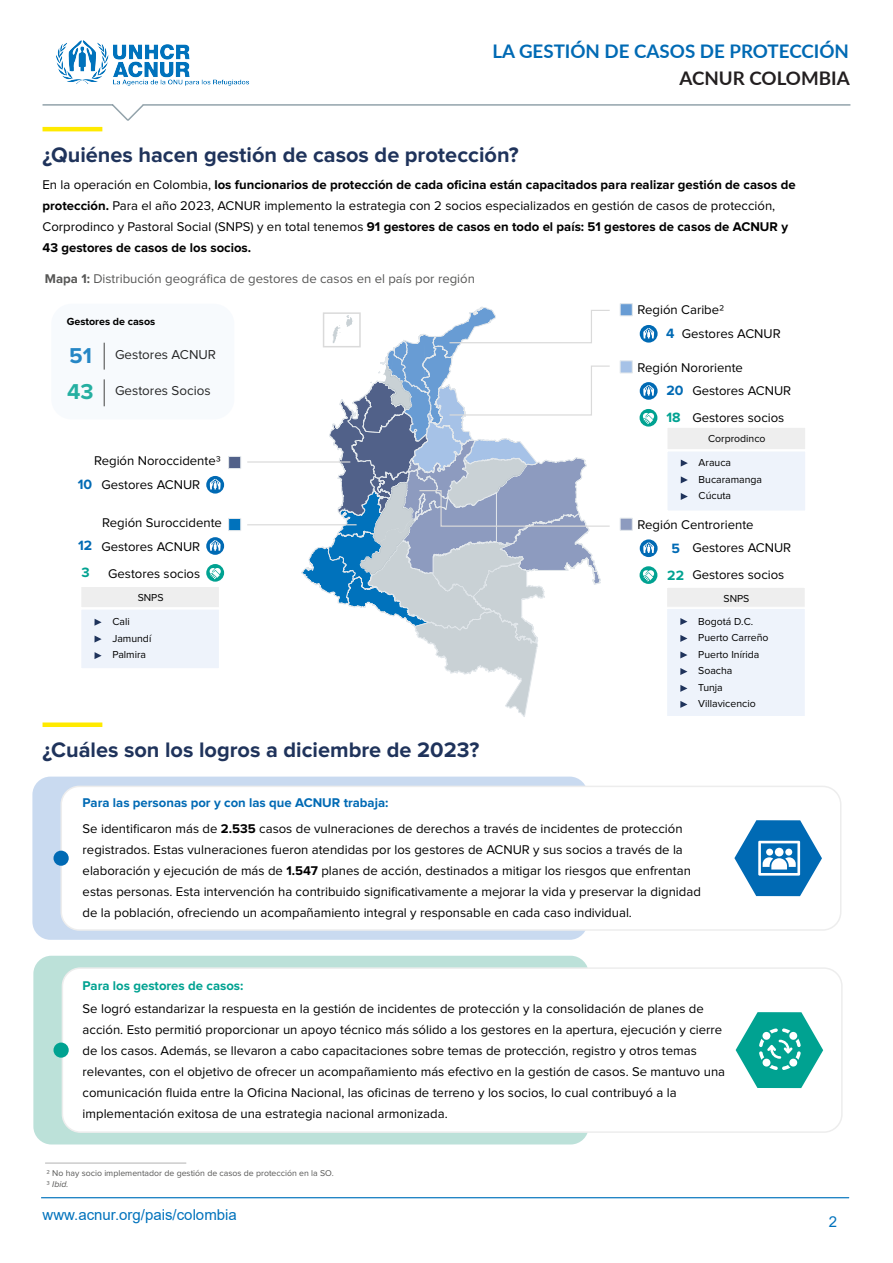
<style>
.page{position:relative;width:893px;height:1263px;background:#fff}
.page>*{position:absolute;margin:0;border:0;box-sizing:border-box;transform-origin:0 0}
.t1{font:700 21.75px "Proxima Nova";color:#1f335b}
.t2{font:700 18.75px "Lato";color:#006ab4}
.t3{font:700 18.75px "Lato";color:#231f20}
.t4{font:15px "Arial";color:#0072bc}
.t5{font:700 13.95px "Proxima Nova";color:#00a291}
.t6{font:13.35px "Proxima Nova";color:rgb(0 0 0/.85)}
.t7{font:13.05px/21px "Proxima Nova";color:#000}
.t8{font:700 13.05px/21px "Proxima Nova";color:#000}
.t9{font:13.05px "Proxima Nova";color:#575756}
.t10{font:700 13.05px "Proxima Nova";color:#006ab4}
.t11{font:700 13.05px "Proxima Nova";color:#00a291}
.t12{font:700 10.65px "Proxima Nova";color:#000}
.t13{font:10.5px/16.5px "Proxima Nova";color:#000}
.t14{font:8.7px/10.5px "Proxima Nova";color:#575756}
.s1{font-weight:400}
.s2{font-weight:700}
.s3{font-weight:700;font-size:22.35px;color:rgb(0 114 188/.85)}
.s4{font-weight:700;font-size:22.35px;color:rgb(0 162 145/.85)}
.s5{font-weight:700;font-size:13.95px;color:#006ab4}
.s6{font-weight:700;font-size:13.95px;color:#00a291}
.s7{font-style:italic}
</style>
<div class="page">
<hr style="left:43px;top:127px;width:59px;height:4px;background:#ffea00">
<hr style="left:41px;top:1197px;width:808px;height:1px;background:#0072bc">
<svg style="left:113px;top:104px;width:30px;height:17px"></svg>
<hr style="left:143px;top:104px;width:707px;height:2px;background:#93a3ab">
<hr style="left:43px;top:104px;width:70px;height:2px;background:#93a3ab">
<img style="left:56px;top:40px;width:193px;height:46px">
<div style="left:43px;top:722px;width:59px;height:5px;background:#ffea00"></div>
<hr style="left:45px;top:1163px;width:141px;height:1px;background:#b2b2b2">
<div style="left:32px;top:776px;width:556px;height:164px;background:#c9daf0;border-radius:18px"></div>
<div style="left:61px;top:786px;width:780px;height:144px;background:#fff;border-radius:18px"></div>
<div style="left:61px;top:786px;width:780px;height:145px;border:2px solid #ededed;border-radius:18px"></div>
<div style="left:54px;top:851px;width:15px;height:15px;background:#006ab4;border-radius:50%"></div>
<svg style="left:734px;top:820px;width:88px;height:76px"></svg>
<div style="left:620px;top:303px;width:13px;height:13px;background:#689cd4;border:1px solid #e2e7eb"></div>
<svg style="left:640px;top:325px;width:18px;height:18px"></svg>
<svg style="left:643px;top:328px;width:11px;height:10px"></svg>
<div style="left:228px;top:456px;width:13px;height:13px;background:#516189;border:1px solid #e2e7eb"></div>
<svg style="left:206px;top:476px;width:18px;height:18px"></svg>
<svg style="left:210px;top:479px;width:11px;height:10px"></svg>
<hr style="left:247px;top:461px;width:103px;height:2px;background:#dadada">
<div style="left:51px;top:304px;width:183px;height:115px;background:#f7fafd;border-radius:20px"></div>
<svg style="left:104px;top:343px;width:1px;height:27px"></svg>
<svg style="left:104px;top:379px;width:1px;height:27px"></svg>
<div style="left:640px;top:566px;width:17px;height:18px;background:#00a291;border-radius:50%"></div>
<svg style="left:643px;top:570px;width:11px;height:11px"></svg>
<div style="left:620px;top:518px;width:13px;height:13px;background:#8d9bbf;border:1px solid #e2e7eb"></div>
<svg style="left:640px;top:539px;width:18px;height:18px"></svg>
<svg style="left:643px;top:542px;width:11px;height:11px"></svg>
<div style="left:665px;top:586px;width:142px;height:24px;background:#ededed;border:2px solid #fff"></div>
<div style="left:665px;top:607px;width:142px;height:111px;background:#eef3fb;border:2px solid #fff"></div>
<svg style="left:680px;top:618px;width:7px;height:7px"></svg>
<svg style="left:680px;top:635px;width:7px;height:7px"></svg>
<svg style="left:680px;top:651px;width:7px;height:7px"></svg>
<svg style="left:680px;top:668px;width:7px;height:7px"></svg>
<svg style="left:680px;top:685px;width:7px;height:7px"></svg>
<svg style="left:680px;top:701px;width:7px;height:7px"></svg>
<svg style="left:206px;top:564px;width:18px;height:18px"></svg>
<svg style="left:209px;top:568px;width:12px;height:11px"></svg>
<div style="left:228px;top:518px;width:13px;height:13px;background:#0072bc;border:1px solid #e2e7eb"></div>
<svg style="left:206px;top:537px;width:18px;height:18px"></svg>
<svg style="left:210px;top:540px;width:11px;height:11px"></svg>
<div style="left:79px;top:585px;width:142px;height:24px;background:#ededed;border:2px solid #fff"></div>
<div style="left:79px;top:607px;width:142px;height:63px;background:#eef3fb;border:2px solid #fff"></div>
<svg style="left:94px;top:619px;width:8px;height:7px"></svg>
<svg style="left:94px;top:635px;width:8px;height:7px"></svg>
<svg style="left:94px;top:652px;width:8px;height:7px"></svg>
<div style="left:640px;top:409px;width:17px;height:18px;background:#00a291;border-radius:50%"></div>
<svg style="left:643px;top:413px;width:11px;height:11px"></svg>
<div style="left:620px;top:360px;width:13px;height:13px;background:#a6c2e7;border:1px solid #e2e7eb"></div>
<svg style="left:640px;top:382px;width:18px;height:18px"></svg>
<svg style="left:643px;top:385px;width:11px;height:11px"></svg>
<div style="left:665px;top:426px;width:142px;height:25px;background:#ededed;border:2px solid #fff"></div>
<div style="left:665px;top:449px;width:142px;height:64px;background:#eef3fb;border:2px solid #fff"></div>
<svg style="left:681px;top:460px;width:7px;height:6px"></svg>
<svg style="left:681px;top:476px;width:7px;height:7px"></svg>
<svg style="left:681px;top:493px;width:7px;height:7px"></svg>
<hr style="left:247px;top:524px;width:110px;height:1px;background:#dadada">
<svg style="left:301px;top:306px;width:309px;height:411px"></svg>
<div style="left:33px;top:956px;width:556px;height:188px;background:#bce1d9;border-radius:18px"></div>
<div style="left:62px;top:968px;width:780px;height:164px;background:#fff;border-radius:18px"></div>
<div style="left:62px;top:967px;width:781px;height:166px;border:2px solid #ededed;border-radius:18px"></div>
<div style="left:54px;top:1042px;width:15px;height:16px;background:#00a291;border-radius:50%"></div>
<svg style="left:736px;top:1012px;width:87px;height:76px"></svg>
<h2 class="t2" style="left:492px;top:37px;width:358px">LA GESTIÓN DE CASOS DE PROTECCIÓN</h2>
<h1 class="t1" style="left:43px;top:145px;width:478px">¿Quiénes hacen gestión de casos de protección?</h1>
<h2 class="t3" style="left:679px;top:64px;width:172px">ACNUR COLOMBIA</h2>
<p class="t8" style="left:43px;top:175px;width:755px"><span class="s1">En la operación en Colombia,</span> los funcionarios de protección de cada oficina están capacitados para realizar gestión de casos de protección. <span class="s1">Para el año 2023, ACNUR implemento la estrategia con 2 socios especializados en gestión de casos de protección, Corprodinco y Pastoral Social (SNPS) y en total tenemos</span> 91 gestores de casos en todo el país: 51 gestores de casos de ACNUR y 43 gestores de casos de los socios.</p>
<p class="t9" style="left:45px;top:273px;width:432px"><span class="s2">Mapa 1:</span> Distribución geográfica de gestores de casos en el país por región</p>
<p class="t12" style="left:67px;top:317px;width:90px">Gestores de casos</p>
<p class="t6" style="left:69px;top:348px;width:148px"><span class="s3">51</span> Gestores ACNUR</p>
<p class="t6" style="left:67px;top:385px;width:145px"><span class="s4">43</span> Gestores Socios</p>
<p class="t7" style="left:78px;top:450px;width:145px;line-height:23.2px;text-indent:16px">Región Noroccidente3<br><span class="s5">10</span> Gestores ACNUR</p>
<p class="t7" style="left:78px;top:512px;width:145px;line-height:23.5px;text-indent:24px">Región Suroccidente<br><span class="s5">12</span> Gestores ACNUR</p>
<p class="t5" style="left:81px;top:566px;width:10px">3</p>
<p class="t7" style="left:108px;top:563px;width:94px">Gestores socios</p>
<p class="t13" style="left:138px;top:590px;width:27px">SNPS</p>
<p class="t13" style="left:112px;top:614px;width:40px">Cali<br>Jamundí<br>Palmira</p>
<h1 class="t1" style="left:43px;top:740px;width:438px">¿Cuáles son los logros a diciembre de 2023?</h1>
<p class="t10" style="left:83px;top:796px;width:307px">Para las personas por y con las que ACNUR trabaja:</p>
<p class="t7" style="left:666px;top:299px;width:116px;line-height:23.2px;text-indent:-28px">Región Caribe2<br><span class="s5">4</span> Gestores ACNUR</p>
<p class="t7" style="left:666px;top:356px;width:126px;line-height:23.2px;text-indent:-29px">Región Nororiente<br><span class="s5">20</span> Gestores ACNUR</p>
<p class="t7" style="left:666px;top:407px;width:119px"><span class="s6">18</span> Gestores socios</p>
<p class="t13" style="left:708px;top:431px;width:59px">Corprodinco</p>
<p class="t13" style="left:699px;top:455px;width:65px">Arauca<br>Bucaramanga<br>Cúcuta</p>
<p class="t7" style="left:671px;top:513px;width:121px;line-height:23.2px;text-indent:-34px">Región Centroriente<br><span class="s5">5</span> Gestores ACNUR</p>
<p class="t7" style="left:667px;top:565px;width:119px"><span class="s6">22</span> Gestores socios</p>
<p class="t13" style="left:698px;top:588px;width:56px;line-height:22.4px;text-indent:25px">SNPS<br>Bogotá D.C.</p>
<p class="t13" style="left:698px;top:630px;width:72px">Puerto Carreño<br>Puerto Inírida<br>Soacha<br>Tunja<br>Villavicencio</p>
<p class="t7" style="left:83px;top:819px;width:620px">Se identificaron más de <span class="s2">2.535</span> casos de vulneraciones de derechos a través de incidentes de protección registrados. Estas vulneraciones fueron atendidas por los gestores de ACNUR y sus socios a través de la elaboración y ejecución de más de <span class="s2">1.547</span> planes de acción, destinados a mitigar los riesgos que enfrentan estas personas. Esta intervención ha contribuido significativamente a mejorar la vida y preservar la dignidad de la población, ofreciendo un acompañamiento integral y responsable en cada caso individual.</p>
<p class="t11" style="left:83px;top:979px;width:162px">Para los gestores de casos:</p>
<p class="t7" style="left:83px;top:999px;width:644px">Se logró estandarizar la respuesta en la gestión de incidentes de protección y la consolidación de planes de acción. Esto permitió proporcionar un apoyo técnico más sólido a los gestores en la apertura, ejecución y cierre de los casos. Además, se llevaron a cabo capacitaciones sobre temas de protección, registro y otros temas relevantes, con el objetivo de ofrecer un acompañamiento más efectivo en la gestión de casos. Se mantuvo una comunicación fluida entre la Oficina Nacional, las oficinas de terreno y los socios, lo cual contribuyó a la implementación exitosa de una estrategia nacional armonizada.</p>
<p class="t14" style="left:47px;top:1169px;width:289px">2 No hay socio implementador de gestión de casos de protección en la SO.<br>3 <span class="s7">Ibid.</span></p>
<p class="t4" style="left:43px;top:1204px;width:196px">www.acnur.org/pais/colombia</p>
<p class="t4" style="left:829px;top:1211px;width:10px">2</p>
</div>
